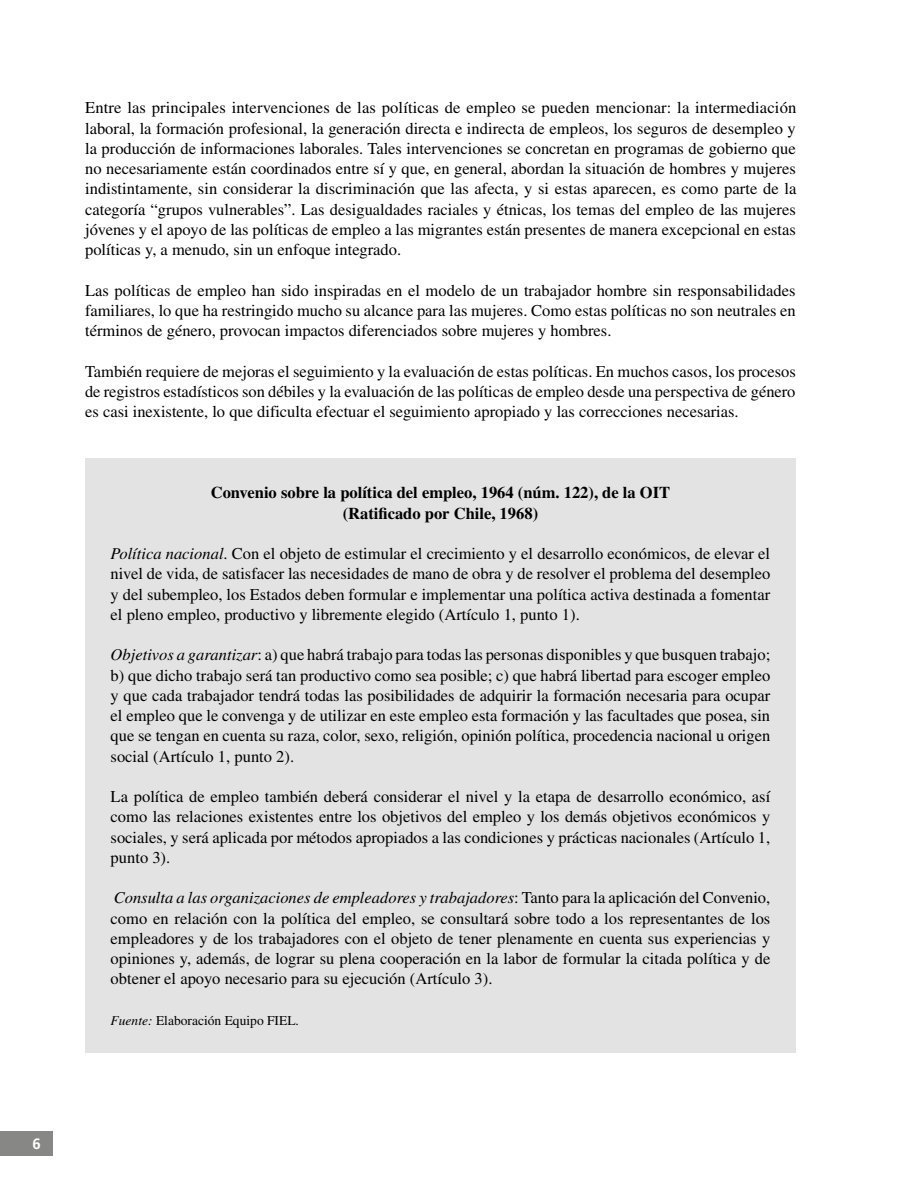
<style>
.page{position:relative;width:915px;height:1191px;background:#fff}
.page>*{position:absolute;margin:0;border:0;box-sizing:border-box;transform-origin:0 0}
.t1{font:16.5px/20.2px "Times LT Std";color:#000;text-align:justify}
.t2{font:700 16.5px/20.2px "Times LT Std";color:#000;text-align:center}
.t3{font:700 15px "Frutiger LT Std";color:#fff}
.t4{font:13.5px "Times LT Std";color:#000}
.s1{font-style:italic}
</style>
<div class="page">
<div style="left:0;top:1131px;width:52px;height:24px;background:#878786"></div>
<div style="left:85px;top:459px;width:710px;height:593px;background:#e3e3e3"></div>
<p class="t1" style="left:85px;top:98px;width:712px">Entre las principales intervenciones de las políticas de empleo se pueden mencionar: la intermediación laboral, la formación profesional, la generación directa e indirecta de empleos, los seguros de desempleo y la producción de informaciones laborales. Tales intervenciones se concretan en programas de gobierno que no necesariamente están coordinados entre sí y que, en general, abordan la situación de hombres y mujeres indistintamente, sin considerar la discriminación que las afecta, y si estas aparecen, es como parte de la categoría “grupos vulnerables”. Las desigualdades raciales y étnicas, los temas del empleo de las mujeres jóvenes y el apoyo de las políticas de empleo a las migrantes están presentes de manera excepcional en estas políticas y, a menudo, sin un enfoque integrado.</p>
<p class="t1" style="left:85px;top:280px;width:712px">Las políticas de empleo han sido inspiradas en el modelo de un trabajador hombre sin responsabilidades familiares, lo que ha restringido mucho su alcance para las mujeres. Como estas políticas no son neutrales en términos de género, provocan impactos diferenciados sobre mujeres y hombres.</p>
<p class="t1" style="left:85px;top:361px;width:712px">También requiere de mejoras el seguimiento y la evaluación de estas políticas. En muchos casos, los procesos de registros estadísticos son débiles y la evaluación de las políticas de empleo desde una perspectiva de género es casi inexistente, lo que dificulta efectuar el seguimiento apropiado y las correcciones necesarias.</p>
<p class="t2" style="left:211px;top:482px;width:461px">Convenio sobre la política del empleo, 1964 (núm. 122), de la OIT (Ratificado por Chile, 1968)</p>
<p class="t1" style="left:111px;top:543px;width:661px"><span class="s1">Política nacional</span>. Con el objeto de estimular el crecimiento y el desarrollo económicos, de elevar el nivel de vida, de satisfacer las necesidades de mano de obra y de resolver el problema del desempleo y del subempleo, los Estados deben formular e implementar una política activa destinada a fomentar el pleno empleo, productivo y libremente elegido (Artículo 1, punto 1).</p>
<p class="t1" style="left:111px;top:644px;width:661px"><span class="s1">Objetivos a garantizar</span>: a) que habrá trabajo para todas las personas disponibles y que busquen trabajo; b) que dicho trabajo será tan productivo como sea posible; c) que habrá libertad para escoger empleo y que cada trabajador tendrá todas las posibilidades de adquirir la formación necesaria para ocupar el empleo que le convenga y de utilizar en este empleo esta formación y las facultades que posea, sin que se tengan en cuenta su raza, color, sexo, religión, opinión política, procedencia nacional u origen social (Artículo 1, punto 2).</p>
<p class="t1" style="left:111px;top:786px;width:661px">La política de empleo también deberá considerar el nivel y la etapa de desarrollo económico, así como las relaciones existentes entre los objetivos del empleo y los demás objetivos económicos y sociales, y será aplicada por métodos apropiados a las condiciones y prácticas nacionales (Artículo 1, punto 3).</p>
<p class="t1" style="left:111px;top:887px;width:661px"><span class="s1">Consulta a las organizaciones de empleadores y trabajadores</span>: Tanto para la aplicación del Convenio, como en relación con la política del empleo, se consultará sobre todo a los representantes de los empleadores y de los trabajadores con el objeto de tener plenamente en cuenta sus experiencias y opiniones y, además, de lograr su plena cooperación en la labor de formular la citada política y de obtener el apoyo necesario para su ejecución (Artículo 3).</p>
<p class="t4" style="left:111px;top:1012px;width:190px"><span class="s1">Fuente:</span> Elaboración Equipo FIEL.</p>
<p class="t3" style="left:32px;top:1134px;width:10px">6</p>
</div>
